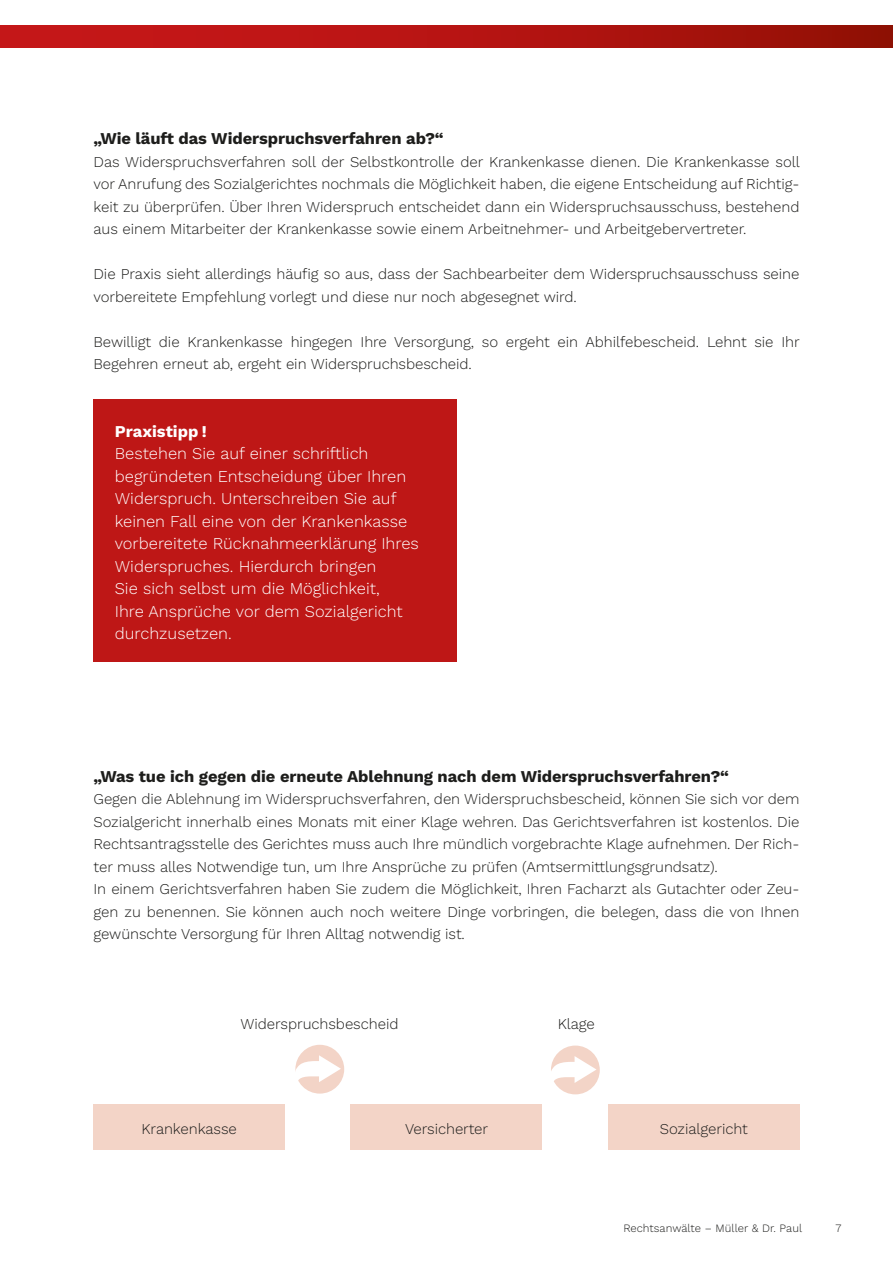
<style>
.page{position:relative;width:893px;height:1263px;background:#fff}
.page>*{position:absolute;margin:0;border:0;box-sizing:border-box;transform-origin:0 0}
.t1{font:300 16.5px/22.5px "Work Sans";color:#fff}
.t2{font:700 16.5px "Work Sans";letter-spacing:-.005em;color:#1d1d1b}
.t3{font:700 16.5px "Work Sans";color:#fff}
.t4{font:300 15px/22.5px "Work Sans";letter-spacing:-.005em;color:#1d1d1b}
.t5{font:300 11.25px "Work Sans";letter-spacing:.005em;color:#1d1d1b}
</style>
<div class="page">
<div style="left:0;top:26px;width:893px;height:22px;background:linear-gradient(to right,#cd181b,#981007)"></div>
<div style="left:94px;top:399px;width:363px;height:263px;background:#be1716"></div>
<div style="left:94px;top:1104px;width:191px;height:45px;background:#f3d4c7"></div>
<div style="left:351px;top:1104px;width:191px;height:45px;background:#f3d4c7"></div>
<div style="left:295px;top:1045px;width:49px;height:48px;background:#f3d4c7;border-radius:50%"></div>
<svg style="left:295px;top:1055px;width:46px;height:35px"></svg>
<div style="left:608px;top:1104px;width:191px;height:45px;background:#f3d4c7"></div>
<div style="left:551px;top:1045px;width:49px;height:49px;background:#f3d4c7;border-radius:50%"></div>
<svg style="left:551px;top:1056px;width:45px;height:35px"></svg>
<p class="t2" style="left:94px;top:126px;width:352px">„Wie läuft das Widerspruchsverfahren ab?“</p>
<p class="t4" style="left:94px;top:150px;width:708px;text-align:justify">Das Widerspruchsverfahren soll der Selbstkontrolle der Krankenkasse dienen. Die Krankenkasse soll vor Anrufung des Sozialgerichtes nochmals die Möglichkeit haben, die eigene Entscheidung auf Richtig&shy;keit zu überprüfen. Über Ihren Widerspruch entscheidet dann ein Widerspruchsausschuss, bestehend aus einem Mitarbeiter der Krankenkasse sowie einem Arbeitnehmer- und Arbeitgebervertreter.</p>
<p class="t4" style="left:94px;top:262px;width:707px">Die Praxis sieht allerdings häufig so aus, dass der Sachbearbeiter dem Widerspruchsausschuss seine vorbereitete Empfehlung vorlegt und diese nur noch abgesegnet wird.</p>
<p class="t4" style="left:94px;top:330px;width:708px">Bewilligt die Krankenkasse hingegen Ihre Versorgung, so ergeht ein Abhilfebescheid. Lehnt sie Ihr<br>Begehren erneut ab, ergeht ein Widerspruchsbescheid.</p>
<p class="t3" style="left:115px;top:418px;width:93px">Praxistipp !</p>
<p class="t1" style="left:115px;top:441px;width:306px">Bestehen Sie auf einer schriftlich begründeten Entscheidung über Ihren Widerspruch. Unterschreiben Sie auf keinen Fall eine von der Krankenkasse vorbereitete Rücknahmeerklärung Ihres Widerspruches. Hierdurch bringen<br>Sie sich selbst um die Möglichkeit,<br>Ihre Ansprüche vor dem Sozialgericht durchzusetzen.</p>
<p class="t2" style="left:94px;top:763px;width:637px">„Was tue ich gegen die erneute Ablehnung nach dem Widerspruchsverfahren?“</p>
<p class="t4" style="left:94px;top:787px;width:707px">Gegen die Ablehnung im Widerspruchsverfahren, den Widerspruchsbescheid, können Sie sich vor dem Sozialgericht innerhalb eines Monats mit einer Klage wehren. Das Gerichtsverfahren ist kostenlos. Die Rechtsantragsstelle des Gerichtes muss auch Ihre mündlich vorgebrachte Klage aufnehmen. Der Rich&shy;ter muss alles Notwendige tun, um Ihre Ansprüche zu prüfen (Amtsermittlungsgrundsatz).<br>In einem Gerichtsverfahren haben Sie zudem die Möglichkeit, Ihren Facharzt als Gutachter oder Zeu&shy;gen zu benennen. Sie können auch noch weitere Dinge vorbringen, die belegen, dass die von Ihnen gewünschte Versorgung für Ihren Alltag notwendig ist.</p>
<p class="t4" style="left:241px;top:1012px;width:159px">Widerspruchsbescheid</p>
<p class="t4" style="left:142px;top:1117px;width:97px">Krankenkasse</p>
<p class="t4" style="left:405px;top:1117px;width:85px">Versicherter</p>
<p class="t4" style="left:558px;top:1012px;width:39px">Klage</p>
<p class="t4" style="left:660px;top:1117px;width:90px">Sozialgericht</p>
<p class="t5" style="left:623px;top:1219px;width:180px">Rechtsanwälte – Müller &amp; Dr. Paul</p>
<p class="t5" style="left:835px;top:1219px;width:7px">7</p>
</div>
